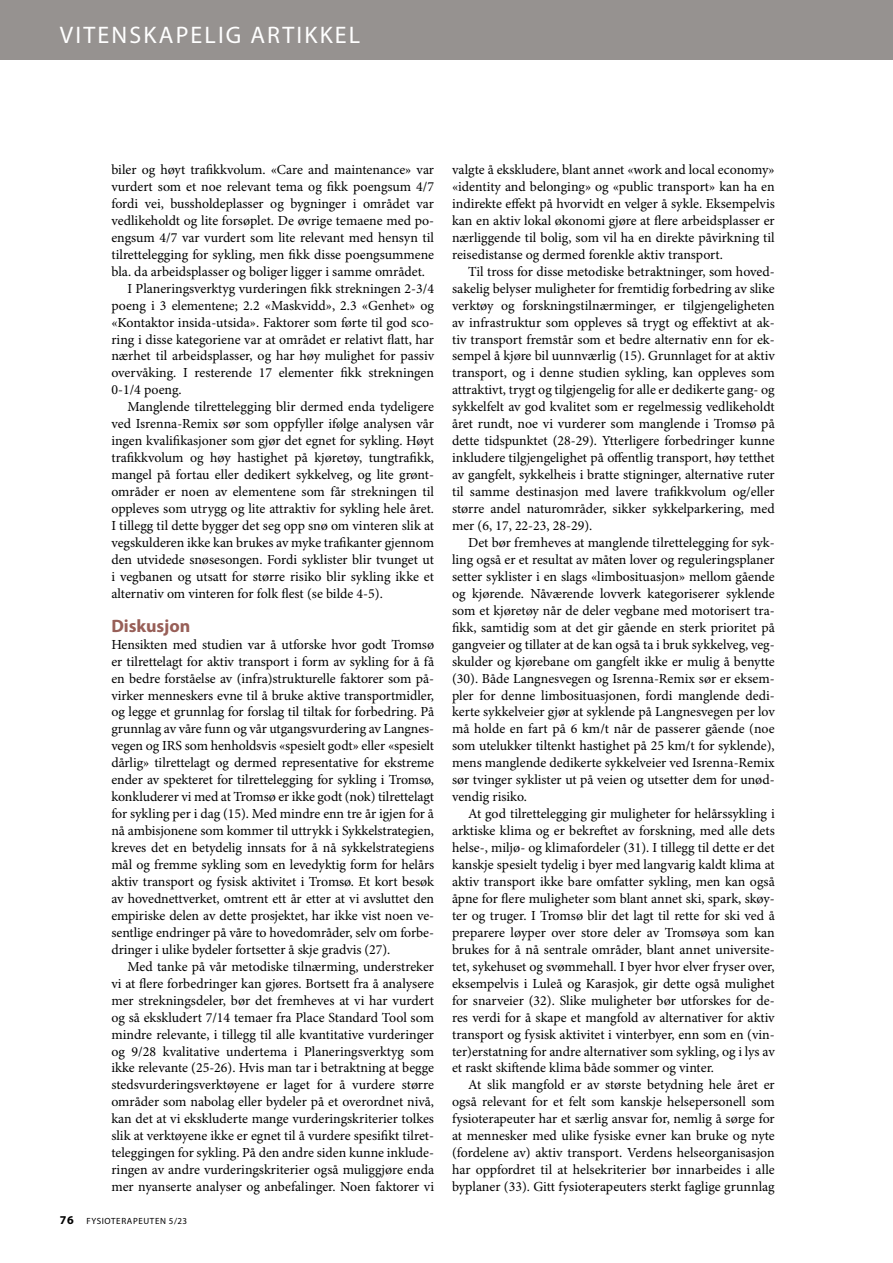
<style>
.page{position:relative;width:893px;height:1263px;background:#fff}
.page>*{position:absolute;margin:0;border:0;box-sizing:border-box;transform-origin:0 0}
.t1{font:24px "Myriad Pro";letter-spacing:.09em;color:#fff}
.fag-nivå1{font:700 18px "Myriad Pro";letter-spacing:-.005em;color:#985f58}
.txt-i{font:13.8px/17px "Minion Pro";color:#000;text-align:justify}
.txt{font:13.8px/17px "Minion Pro";letter-spacing:-.005em;color:#000;text-align:justify}
.t2{font:700 12px "Myriad Pro";color:#000}
.t3{font:9px "Myriad Pro";letter-spacing:.07em;color:#000}
</style>
<div class="page">
<div style="left:0;top:0;width:893px;height:60px;background:#969290"></div>
<h1 class="t1" style="left:60px;top:20px;width:302px">VITENSKAPELIG ARTIKKEL</h1>
<p class="txt" style="left:111px;top:162px;width:324px">biler og høyt trafikkvolum. «Care and maintenance» var vurdert som et noe relevant tema og fikk poengsum 4/7 fordi vei, bussholdeplasser og bygninger i området var vedlikeholdt og lite forsøplet. De øvrige temaene med po&shy;engsum 4/7 var vurdert som lite relevant med hensyn til tilrettelegging for sykling, men fikk disse poengsummene bla. da arbeidsplasser og boliger ligger i samme området.</p>
<p class="txt-i" style="left:111px;top:280px;width:324px;text-indent:16px">I Planeringsverktyg vurderingen fikk strekningen 2-3/4 poeng i 3 elementene; 2.2 «Maskvidd», 2.3 «Genhet» og «Kontaktor insida-utsida». Faktorer som førte til god sco&shy;ring i disse kategoriene var at området er relativt flatt, har nærhet til arbeidsplasser, og har høy mulighet for passiv overvåking. I resterende 17 elementer fikk strekningen 0-1/4 poeng.</p>
<p class="txt-i" style="left:111px;top:399px;width:324px;text-indent:16px">Manglende tilrettelegging blir dermed enda tydeligere ved Isrenna-Remix sør som oppfyller ifølge analysen vår ingen kvalifikasjoner som gjør det egnet for sykling. Høyt trafikkvolum og høy hastighet på kjøretøy, tungtrafikk, mangel på fortau eller dedikert sykkelveg, og lite grønt&shy;områder er noen av elementene som får strekningen til oppleves som utrygg og lite attraktiv for sykling hele året.<br>I tillegg til dette bygger det seg opp snø om vinteren slik at vegskulderen ikke kan brukes av myke trafikanter gjennom den utvidede snøsesongen. Fordi syklister blir tvunget ut i vegbanen og utsatt for større risiko blir sykling ikke et alternativ om vinteren for folk flest (se bilde 4-5).</p>
<p class="fag-nivå1" style="left:111px;top:614px;width:80px">Diskusjon</p>
<p class="txt" style="left:111px;top:636px;width:324px">Hensikten med studien var å utforske hvor godt Tromsø er tilrettelagt for aktiv transport i form av sykling for å få en bedre forståelse av (infra)strukturelle faktorer som på&shy;virker menneskers evne til å bruke aktive transportmidler, og legge et grunnlag for forslag til tiltak for forbedring. På grunnlag av våre funn og vår utgangsvurdering av Langnes&shy;vegen og IRS som henholdsvis «spesielt godt» eller «spesielt dårlig» tilrettelagt og dermed representative for ekstreme ender av spekteret for tilrettelegging for sykling i Tromsø, konkluderer vi med at Tromsø er ikke godt (nok) tilrettelagt for sykling per i dag (15). Med mindre enn tre år igjen for å nå ambisjonene som kommer til uttrykk i Sykkelstrategien, kreves det en betydelig innsats for å nå sykkelstrategiens mål og fremme sykling som en levedyktig form for helårs aktiv transport og fysisk aktivitet i Tromsø. Et kort besøk av hovednettverket, omtrent ett år etter at vi avsluttet den empiriske delen av dette prosjektet, har ikke vist noen ve&shy;sentlige endringer på våre to hovedområder, selv om forbe&shy;dringer i ulike bydeler fortsetter å skje gradvis (27).</p>
<p class="txt-i" style="left:111px;top:958px;width:324px;text-indent:16px">Med tanke på vår metodiske tilnærming, understreker vi at flere forbedringer kan gjøres. Bortsett fra å analysere mer strekningsdeler, bør det fremheves at vi har vurdert og så ekskludert 7/14 temaer fra Place Standard Tool som mindre relevante, i tillegg til alle kvantitative vurderinger og 9/28 kvalitative undertema i Planeringsverktyg som ikke relevante (25-26). Hvis man tar i betraktning at begge stedsvurderingsverktøyene er laget for å vurdere større områder som nabolag eller bydeler på et overordnet nivå, kan det at vi ekskluderte mange vurderingskriterier tolkes slik at verktøyene ikke er egnet til å vurdere spesifikt tilret&shy;teleggingen for sykling. På den andre siden kunne inklude&shy;ringen av andre vurderingskriterier også muliggjøre enda mer nyanserte analyser og anbefalinger. Noen faktorer vi</p>
<p class="t2" style="left:60px;top:1212px;width:15px">76</p>
<p class="t3" style="left:86px;top:1215px;width:102px">FYSIOTERAPEUTEN 5/23</p>
<p class="txt-i" style="left:452px;top:162px;width:324px">valgte å ekskludere, blant annet «work and local economy» «identity and belonging» og «public transport» kan ha en indirekte effekt på hvorvidt en velger å sykle. Eksempelvis kan en aktiv lokal økonomi gjøre at flere arbeidsplasser er nærliggende til bolig, som vil ha en direkte påvirkning til reisedistanse og dermed forenkle aktiv transport.</p>
<p class="txt-i" style="left:452px;top:263px;width:324px;text-indent:16px">Til tross for disse metodiske betraktninger, som hoved&shy;sakelig belyser muligheter for fremtidig forbedring av slike verktøy og forskningstilnærminger, er tilgjengeligheten av infrastruktur som oppleves så trygt og effektivt at ak&shy;tiv transport fremstår som et bedre alternativ enn for ek&shy;sempel å kjøre bil uunnværlig (15). Grunnlaget for at aktiv transport, og i denne studien sykling, kan oppleves som attraktivt, trygt og tilgjengelig for alle er dedikerte gang- og sykkelfelt av god kvalitet som er regelmessig vedlikeholdt året rundt, noe vi vurderer som manglende i Tromsø på dette tidspunktet (28-29). Ytterligere forbedringer kunne inkludere tilgjengelighet på offentlig transport, høy tetthet av gangfelt, sykkelheis i bratte stigninger, alternative ruter til samme destinasjon med lavere trafikkvolum og/eller større andel naturområder, sikker sykkelparkering, med mer (6, 17, 22-23, 28-29).</p>
<p class="txt-i" style="left:452px;top:535px;width:324px;text-indent:16px">Det bør fremheves at manglende tilrettelegging for syk&shy;ling også er et resultat av måten lover og reguleringsplaner setter syklister i en slags «limbosituasjon» mellom gående og kjørende. Nåværende lovverk kategoriserer syklende som et kjøretøy når de deler vegbane med motorisert tra&shy;fikk, samtidig som at det gir gående en sterk prioritet på gangveier og tillater at de kan også ta i bruk sykkelveg, veg&shy;skulder og kjørebane om gangfelt ikke er mulig å benytte (30). Både Langnesvegen og Isrenna-Remix sør er eksem&shy;pler for denne limbosituasjonen, fordi manglende dedi&shy;kerte sykkelveier gjør at syklende på Langnesvegen per lov må holde en fart på 6 km/t når de passerer gående (noe som utelukker tiltenkt hastighet på 25 km/t for syklende), mens manglende dedikerte sykkelveier ved Isrenna-Remix sør tvinger syklister ut på veien og utsetter dem for unød&shy;vendig risiko.</p>
<p class="txt-i" style="left:452px;top:806px;width:324px;text-indent:16px">At god tilrettelegging gir muligheter for helårssykling i arktiske klima og er bekreftet av forskning, med alle dets helse-, miljø- og klimafordeler (31). I tillegg til dette er det kanskje spesielt tydelig i byer med langvarig kaldt klima at aktiv transport ikke bare omfatter sykling, men kan også åpne for flere muligheter som blant annet ski, spark, skøy&shy;ter og truger. I Tromsø blir det lagt til rette for ski ved å preparere løyper over store deler av Tromsøya som kan brukes for å nå sentrale områder, blant annet universite&shy;tet, sykehuset og svømmehall. I byer hvor elver fryser over, eksempelvis i Luleå og Karasjok, gir dette også mulighet for snarveier (32). Slike muligheter bør utforskes for de&shy;res verdi for å skape et mangfold av alternativer for aktiv transport og fysisk aktivitet i vinterbyer, enn som en (vin&shy;ter)erstatning for andre alternativer som sykling, og i lys av et raskt skiftende klima både sommer og vinter.</p>
<p class="txt-i" style="left:452px;top:1077px;width:324px;text-indent:16px">At slik mangfold er av største betydning hele året er også relevant for et felt som kanskje helsepersonell som fysioterapeuter har et særlig ansvar for, nemlig å sørge for at mennesker med ulike fysiske evner kan bruke og nyte (fordelene av) aktiv transport. Verdens helseorganisasjon har oppfordret til at helsekriterier bør innarbeides i alle byplaner (33). Gitt fysioterapeuters sterkt faglige grunnlag</p>
</div>
